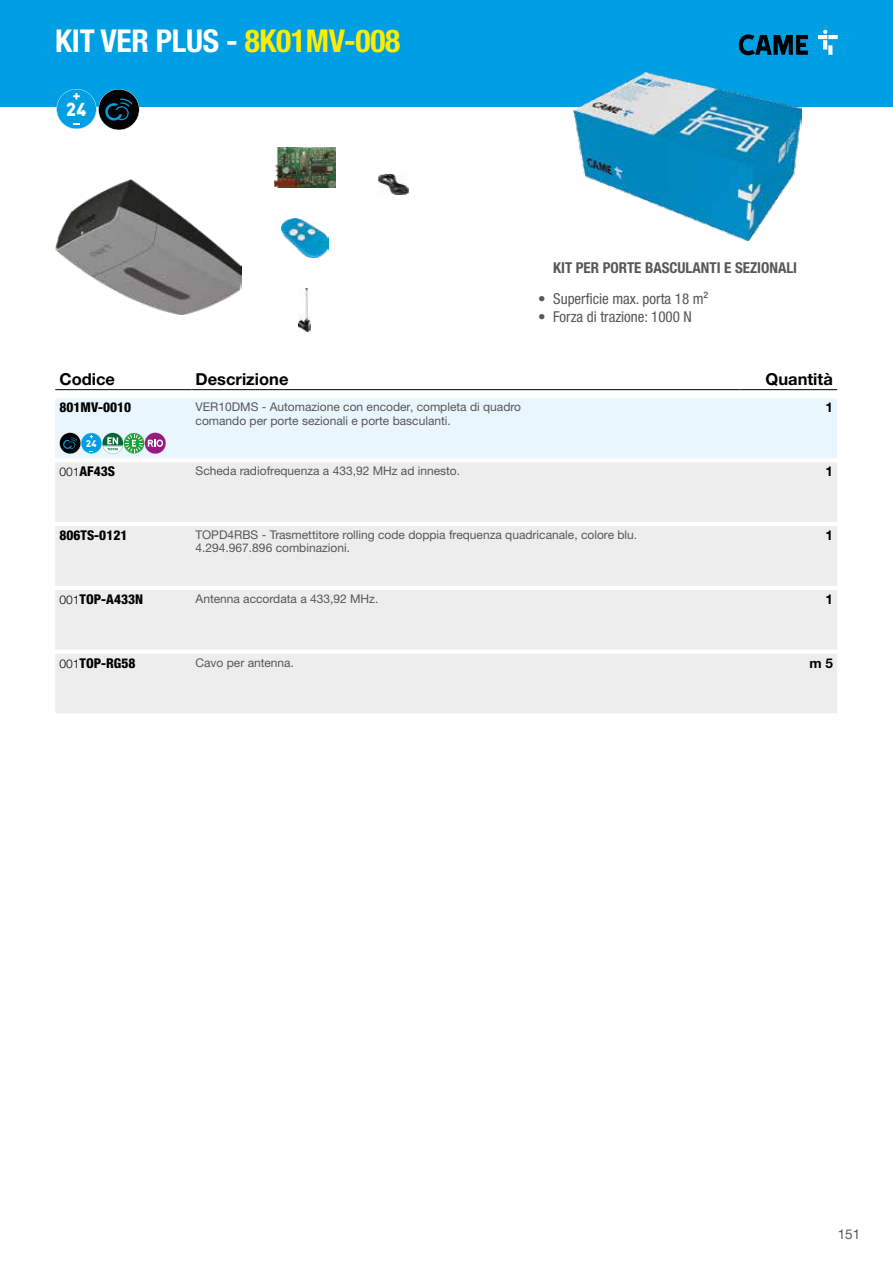
<style>
.page{position:relative;width:893px;height:1263px;background:#fff}
.page>*{position:absolute;margin:0;border:0;box-sizing:border-box;transform-origin:0 0}
.t1{font:700 condensed 31.5px "Helvetica Neue LTW1 G";letter-spacing:-.01em;color:#fff}
.t2{font:21.75px "Came Type";color:#fff}
.t3{font:700 16.5px "Helvetica Neue LTW1 G";color:#000}
.t4{font:condensed 15px "Helvetica Neue LTW1 G";color:#575756}
.t5{font:700 condensed 15px "Helvetica Neue LTW1 G";color:#575756}
.t6{font:800 condensed 13.5px "Helvetica Neue LTW1 G";color:#000}
.t7{font:700 13.5px "Helvetica Neue LTW1 G";color:#000}
.t8{font:13.5px "Helvetica Neue LTW1 G";color:#575756}
.t9{font:12px/13.5px "Helvetica Neue LTW1 G";color:#575756}
.t10{font:11.25px "Came Type";color:#fff}
.s1{color:#ffed00}
.s2{font-weight:300;font-stretch:normal;font-size:12px}
</style>
<div class="page">
<div style="left:0;top:0;width:893px;height:106px;background:#009fe3"></div>
<svg style="left:739px;top:34px;width:69px;height:21px"></svg>
<svg style="left:828px;top:35px;width:10px;height:4px"></svg>
<svg style="left:823px;top:40px;width:4px;height:10px"></svg>
<svg style="left:828px;top:45px;width:4px;height:10px"></svg>
<svg style="left:818px;top:30px;width:9px;height:9px"></svg>
<svg style="left:56px;top:89px;width:83px;height:41px"></svg>
<img style="left:56px;top:180px;width:185px;height:134px">
<img style="left:274px;top:148px;width:61px;height:40px">
<img style="left:281px;top:219px;width:47px;height:39px">
<img style="left:299px;top:289px;width:12px;height:42px">
<img style="left:379px;top:175px;width:29px;height:19px">
<img style="left:573px;top:72px;width:228px;height:169px">
<hr style="left:55px;top:389px;width:136px;height:1px;background:#000">
<hr style="left:191px;top:389px;width:548px;height:1px;background:#000">
<hr style="left:739px;top:389px;width:98px;height:1px;background:#000">
<div style="left:55px;top:399px;width:782px;height:59px;background:#eaf6fe"></div>
<div style="left:55px;top:462px;width:782px;height:251px;background:#ededed"></div>
<svg style="left:60px;top:433px;width:106px;height:21px;background:#7297a0"></svg>
<h1 class="t1" style="left:55px;top:22px;width:346px">KIT VER PLUS - <span class="s1">8K01MV-008</span></h1>
<h2 class="t2" style="left:66px;top:97px;width:23px">24</h2>
<p class="t5" style="left:553px;top:259px;width:246px">KIT PER PORTE BASCULANTI E SEZIONALI</p>
<p class="t4" style="left:538px;top:289px;width:172px">• Superficie max. porta 18 m²</p>
<p class="t4" style="left:538px;top:307px;width:155px">• Forza di trazione: 1000 N</p>
<h3 class="t3" style="left:60px;top:369px;width:57px">Codice</h3>
<h3 class="t3" style="left:196px;top:369px;width:94px">Descrizione</h3>
<h3 class="t3" style="left:766px;top:369px;width:69px">Quantità</h3>
<p class="t6" style="left:60px;top:399px;width:73px">801MV-0010</p>
<p class="t9" style="left:196px;top:400px;width:327px">VER10DMS - Automazione con encoder, completa di quadro comando per porte sezionali e porte basculanti.</p>
<p class="t7" style="left:825px;top:399px;width:9px">1</p>
<p class="t10" style="left:86px;top:437px;width:12px">24</p>
<p class="t6" style="left:60px;top:463px;width:57px"><span class="s2">001</span>AF43S</p>
<p class="t9" style="left:196px;top:464px;width:266px">Scheda radiofrequenza a 433,92 MHz ad innesto.</p>
<p class="t7" style="left:825px;top:463px;width:9px">1</p>
<p class="t6" style="left:60px;top:527px;width:69px">806TS-0121</p>
<p class="t9" style="left:196px;top:528px;width:443px">TOPD4RBS - Trasmettitore rolling code doppia frequenza quadricanale, colore blu.<br>4.294.967.896 combinazioni.</p>
<p class="t7" style="left:825px;top:527px;width:9px">1</p>
<p class="t6" style="left:60px;top:591px;width:85px"><span class="s2">001</span>TOP-A433N</p>
<p class="t9" style="left:196px;top:592px;width:184px">Antenna accordata a 433,92 MHz.</p>
<p class="t7" style="left:825px;top:591px;width:9px">1</p>
<p class="t6" style="left:60px;top:655px;width:77px"><span class="s2">001</span>TOP-RG58</p>
<p class="t9" style="left:196px;top:655px;width:100px">Cavo per antenna.</p>
<p class="t7" style="left:809px;top:654px;width:25px">m 5</p>
<p class="t8" style="left:838px;top:1225px;width:24px">151</p>
</div>
